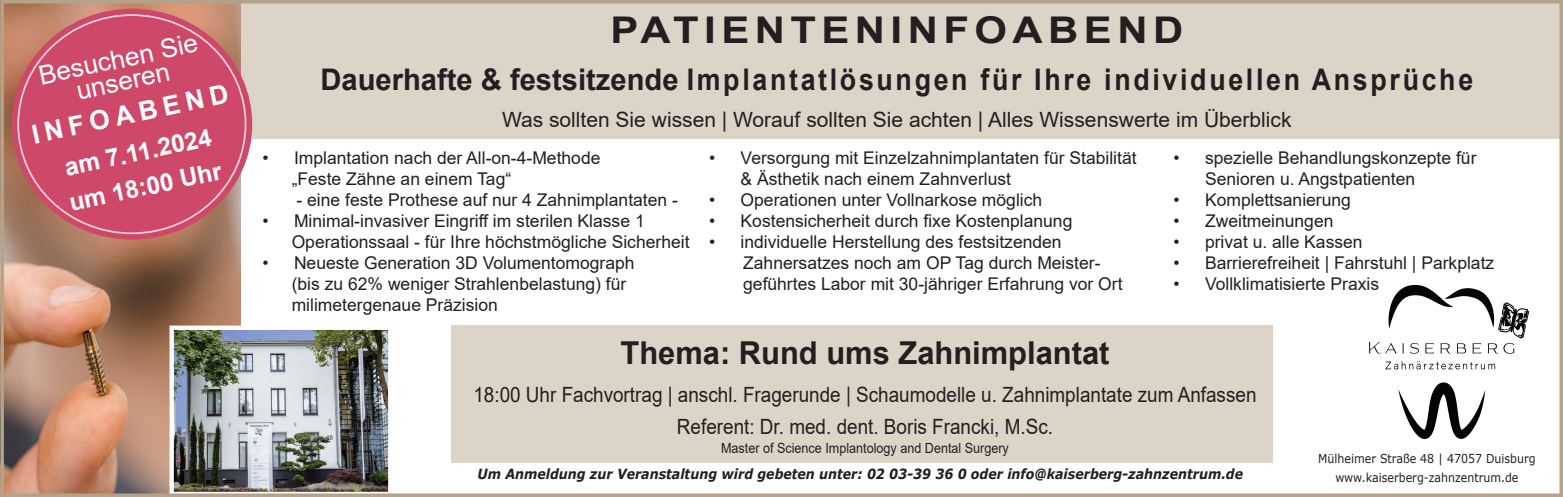
<style>
.page{position:relative;width:1563px;height:497px;background:#fff}
.page>*{position:absolute;margin:0;border:0;box-sizing:border-box;transform-origin:0 0}
.t1{font:700 36.75px "Arial";letter-spacing:.13em;color:#231f20;scale:1.14 1}
.t2{font:700 31.5px "Arial";color:#231f20}
.t3{font:700 29.75px "Arial";letter-spacing:.1em;color:#231f20}
.t4{font:26.25px "Arial";color:#fff}
.t5{font:700 26.25px "Arial";color:#fff}
.t6{font:700 24.5px "Arial";color:#fff}
.t7{font:21px "Arial";color:#231f20;scale:.9 1}
.t8{font:21px "Arial";color:#231f20}
.t9{font:17.5px/21px "Arial";color:#231f20}
.t10{font:italic 700 14px "Verdana";color:#231f20;scale:.9 1}
.t11{font:14px "Arial";color:#231f20;scale:.9 1}
.t12{font:12.25px "Verdana";color:#231f20;scale:.9 1}
</style>
<div class="page">
<div style="left:451px;top:324px;width:821px;height:137px;background:#ddd4c8"></div>
<div style="left:241px;top:2px;width:1321px;height:137px;background:#ddd4c8"></div>
<img style="left:5px;top:5px;width:236px;height:486px">
<img style="left:174px;top:330px;width:213px;height:160px">
<div style="left:169px;top:325px;width:223px;height:170px;border:4px solid #fff"></div>
<div style="left:0;top:0;width:1563px;height:496px;border:4px solid #b5a28a"></div>
<svg style="left:1398px;top:382px;width:87px;height:56px"></svg>
<svg style="left:1385px;top:361px;width:110px;height:8px"></svg>
<svg style="left:1369px;top:284px;width:159px;height:69px"></svg>
<div style="left:12px;top:9px;width:240px;height:230px;background:#ce4969;border-radius:50%"></div>
<p class="t4" style="left:35px;top:58px;width:163px;rotate:-12deg">Besuchen Sie</p>
<p class="t4" style="left:73px;top:73px;width:96px;rotate:-12deg">unseren</p>
<p class="t5" style="left:28px;top:116px;width:202px;rotate:-12deg">INFOABEND</p>
<p class="t6" style="left:61px;top:151px;width:151px;rotate:-12deg">am 7.11.2024</p>
<p class="t6" style="left:66px;top:185px;width:157px;rotate:-12deg">um 18:00 Uhr</p>
<p class="t1" style="left:610px;top:4px;width:504px">PATIENTENINFOABEND</p>
<p class="t3" style="left:320px;top:59px;width:1154px">Dauerhafte &amp; festsitzende Implantatlösungen für Ihre individuellen Ansprüche</p>
<p class="t8" style="left:502px;top:105px;width:791px">Was sollten Sie wissen | Worauf sollten Sie achten | Alles Wissenswerte im Überblick</p>
<p class="t9" style="left:262px;top:147px;width:339px">• Implantation nach der All-on-4-Methode</p>
<p class="t9" style="left:292px;top:168px;width:221px">„Feste Zähne an einem Tag“</p>
<p class="t9" style="left:296px;top:189px;width:383px">- eine feste Prothese auf nur 4 Zahnimplantaten -</p>
<p class="t9" style="left:262px;top:210px;width:384px">• Minimal-invasiver Eingriff im sterilen Klasse 1</p>
<p class="t9" style="left:292px;top:231px;width:399px">Operationssaal - für Ihre höchstmögliche Sicherheit</p>
<p class="t9" style="left:262px;top:252px;width:373px">• Neueste Generation 3D Volumentomograph</p>
<p class="t9" style="left:292px;top:273px;width:336px">(bis zu 62% weniger Strahlenbelastung) für</p>
<p class="t9" style="left:292px;top:294px;width:208px">milimetergenaue Präzision</p>
<p class="t9" style="left:740px;top:147px;width:397px;text-indent:-32px">• Versorgung mit Einzelzahnimplantaten für Stabilität &amp; Ästhetik nach einem Zahnverlust</p>
<p class="t9" style="left:709px;top:189px;width:335px">• Operationen unter Vollnarkose möglich</p>
<p class="t9" style="left:709px;top:210px;width:365px">• Kostensicherheit durch fixe Kostenplanung</p>
<p class="t9" style="left:709px;top:231px;width:354px">• individuelle Herstellung des festsitzenden</p>
<p class="t9" style="left:743px;top:252px;width:359px">Zahnersatzes noch am OP Tag durch Meister-</p>
<p class="t9" style="left:743px;top:273px;width:381px">geführtes Labor mit 30-jähriger Erfahrung vor Ort</p>
<p class="t9" style="left:1205px;top:147px;width:273px;text-indent:-32px">• spezielle Behandlungskonzepte für<br>Senioren u. Angstpatienten</p>
<p class="t9" style="left:1173px;top:189px;width:179px">• Komplettsanierung</p>
<p class="t9" style="left:1173px;top:210px;width:161px">• Zweitmeinungen</p>
<p class="t9" style="left:1173px;top:231px;width:191px">• privat u. alle Kassen</p>
<p class="t9" style="left:1173px;top:252px;width:322px">• Barrierefreiheit | Fahrstuhl | Parkplatz</p>
<p class="t9" style="left:1173px;top:273px;width:207px">• Vollklimatisierte Praxis</p>
<p class="t2" style="left:620px;top:330px;width:490px">Thema: Rund ums Zahnimplantat</p>
<p class="t7" style="left:473px;top:380px;width:871px">18:00 Uhr Fachvortrag | anschl. Fragerunde | Schaumodelle u. Zahnimplantate zum Anfassen</p>
<p class="t7" style="left:677px;top:411px;width:419px">Referent: Dr. med. dent. Boris Francki, M.Sc.</p>
<p class="t11" style="left:721px;top:438px;width:321px">Master of Science Implantology and Dental Surgery</p>
<p class="t12" style="left:1318px;top:449px;width:243px">Mülheimer Straße 48 | 47057 Duisburg</p>
<p class="t10" style="left:477px;top:463px;width:852px">Um Anmeldung zur Veranstaltung wird gebeten unter: 02 03-39 36 0 oder info@kaiserberg-zahnzentrum.de</p>
<p class="t12" style="left:1335px;top:468px;width:205px">www.kaiserberg-zahnzentrum.de</p>
</div>
